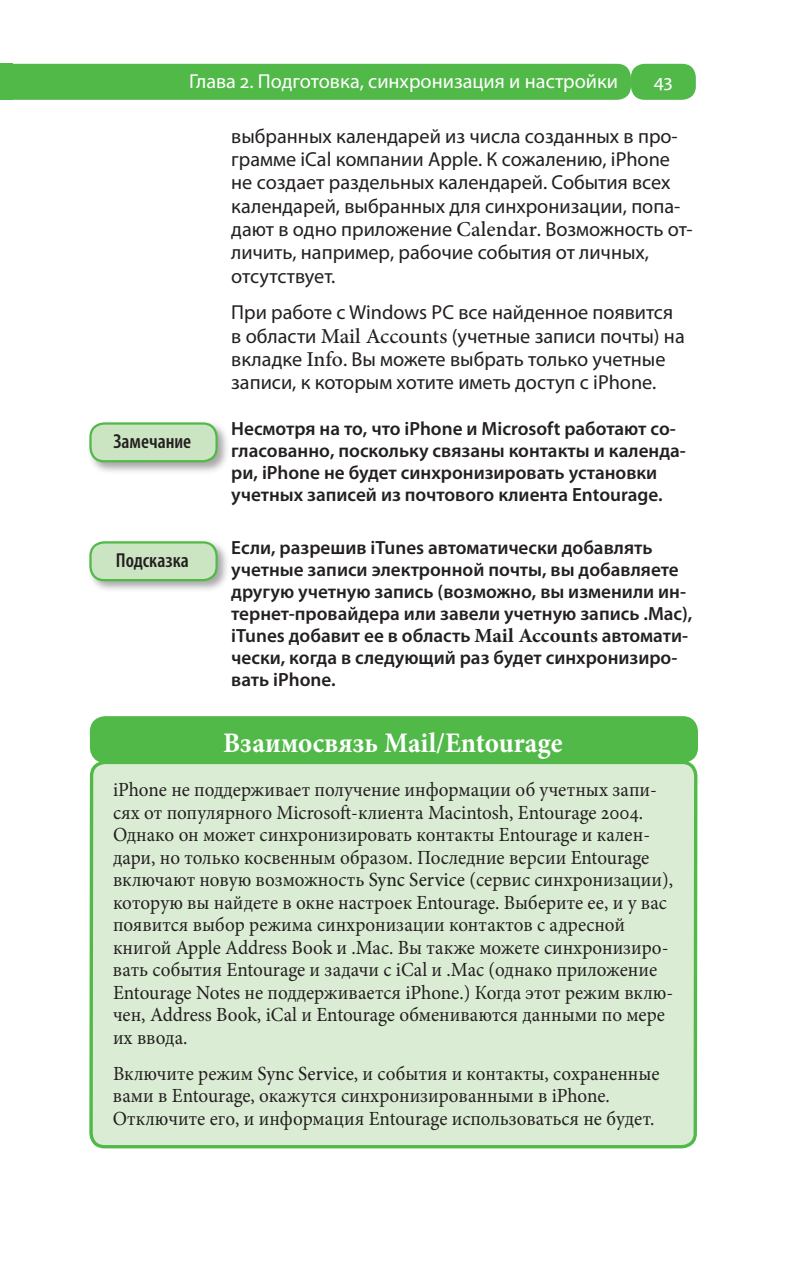
<style>
.page{position:relative;width:798px;height:1276px;background:#fff}
.page>*{position:absolute;margin:0;border:0;box-sizing:border-box;transform-origin:0 0}
.t1{font:700 28.35px "Minion Pro";color:#fff;scale:.95 1}
.t2{font:20.25px/23.4px "Myriad Pro";color:#231f20}
.t3{font:20.25px "Myriad Pro";color:#fff}
.t4{font:600 condensed 20.25px "Myriad Pro";color:#231f20}
.t5{font:20.03px/22.5px "Minion Pro";color:#231f20;scale:.95 1}
.t6{font:600 19.12px/22.1px "Myriad Pro";color:#231f20}
.s1{font-family:"Minion Pro";font-weight:500;font-size:21.15px}
.s2{font-family:"Minion Pro";font-weight:700;font-size:20.03px}
.s3{font-weight:500}
</style>
<div class="page">
<div style="left:0;top:64px;width:630px;height:36px;background:#51b948;border-radius:14px"></div>
<div style="left:630px;top:64px;width:65px;height:36px;background:#51b948;border-radius:14px"></div>
<div style="left:0;top:64px;width:13px;height:36px;background:#51b948"></div>
<div style="left:85px;top:418px;width:146px;height:58px;background:#231f20;opacity:.4"></div>
<div style="left:90px;top:423px;width:126px;height:38px;background:#cbe4c1;border-radius:14px"></div>
<div style="left:89px;top:422px;width:129px;height:40px;border:2px solid #51b948;border-radius:14px"></div>
<div style="left:85px;top:537px;width:146px;height:58px;background:#231f20;opacity:.4"></div>
<div style="left:90px;top:542px;width:126px;height:38px;background:#cbe4c1;border-radius:14px"></div>
<div style="left:89px;top:541px;width:129px;height:40px;border:2px solid #51b948;border-radius:14px"></div>
<div style="left:91px;top:762px;width:604px;height:384px;background:#dbecd4;border-radius:14px"></div>
<div style="left:89px;top:760px;width:608px;height:388px;border:3px solid #51b948;border-radius:14px"></div>
<div style="left:92px;top:718px;width:604px;height:43px;background:#51b948;border-radius:14px"></div>
<div style="left:90px;top:716px;width:607px;height:47px;border:3px solid #51b948;border-radius:14px"></div>
<p class="t3" style="left:189px;top:69px;width:430px">Глава 2. Подготовка, синхронизация и настройки</p>
<p class="t3" style="left:653px;top:69px;width:20px">43</p>
<p class="t2" style="left:231px;top:124px;width:463px">выбранных календарей из числа созданных в про&shy;грамме iCal компании Apple. К сожалению, iPhone не создает раздельных календарей. События всех календарей, выбранных для синхронизации, попа&shy;дают в одно приложение <span class="s1">Calendar</span>. Возможность от&shy;личить, например, рабочие события от личных, отсутствует.</p>
<p class="t2" style="left:231px;top:300px;width:455px">При работе с Windows PC все найденное появится в области <span class="s1">Mail Accounts</span> (учетные записи почты) на вкладке <span class="s1">Info</span>. Вы можете выбрать только учетные записи, к которым хотите иметь доступ с iPhone.</p>
<p class="t4" style="left:114px;top:430px;width:79px">Замечание</p>
<p class="t4" style="left:116px;top:549px;width:75px">Подсказка</p>
<p class="t6" style="left:231px;top:417px;width:456px">Несмотря на то, что iPhone и Microsoft работают со&shy;гласованно, поскольку связаны контакты и календа&shy;ри, iPhone не будет синхронизировать установки учетных записей из почтового клиента Entourage.</p>
<p class="t6" style="left:231px;top:536px;width:462px">Если, разрешив iTunes автоматически добавлять учетные записи электронной почты, вы добавляете другую учетную запись (возможно, вы изменили ин&shy;тернет-провайдера или завели учетную запись .Mac), iTunes добавит ее в область <span class="s2">Mail Accounts</span> автомати&shy;чески, когда в следующий раз будет синхронизиро&shy;вать iPhone.</p>
<h1 class="t1" style="left:223px;top:722px;width:358px">Взаимосвязь Mail/Entourage</h1>
<p class="t5" style="left:113px;top:778px;width:591px">iPhone не поддерживает получение информации об учетных запи&shy;сях от популярного Microsoft-клиента Macintosh, Entourage 2004.<br>Однако он может синхронизировать контакты Entourage и кален&shy;дари, но только косвенным образом. Последние версии Entourage включают новую возможность <span class="s3">Sync Service</span> (сервис синхронизации), которую вы найдете в окне настроек Entourage. Выберите ее, и у вас появится выбор режима синхронизации контактов с адресной книгой Apple Address Book и .Mac. Вы также можете синхронизиро&shy;вать события Entourage и задачи с iCal и .Mac (однако приложение Entourage Notes не поддерживается iPhone.) Когда этот режим вклю&shy;чен, Address Book, iCal и Entourage обмениваются данными по мере их ввода.</p>
<p class="t5" style="left:113px;top:1062px;width:576px">Включите режим <span class="s3">Sync Service</span>, и события и контакты, сохраненные вами в Entourage, окажутся синхронизированными в iPhone.<br>Отключите его, и информация Entourage использоваться не будет.</p>
</div>
